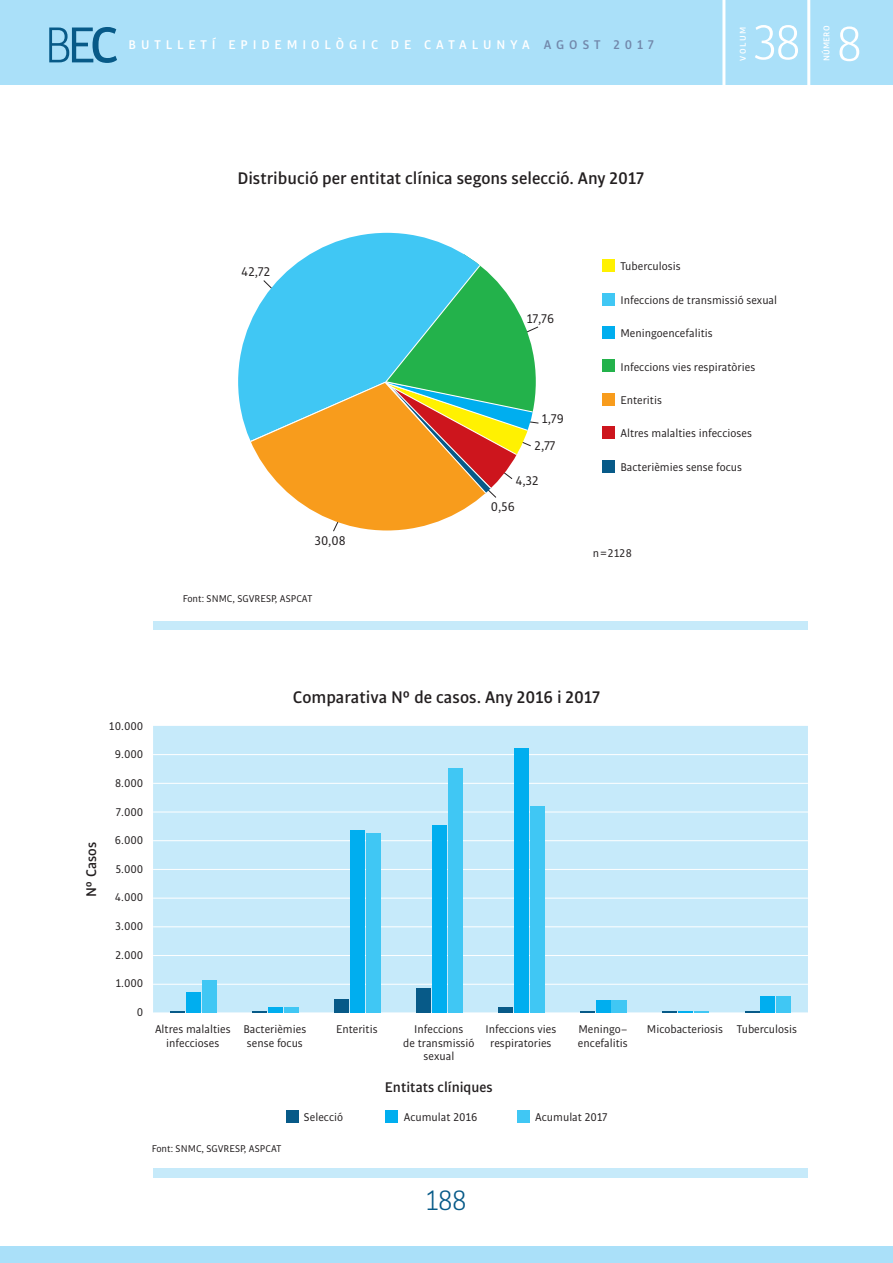
<style>
.page{position:relative;width:893px;height:1263px;background:#fff}
.page>*{position:absolute;margin:0;border:0;box-sizing:border-box;transform-origin:0 0}
.t1{font:300 54px "Bulo";color:#075a88}
.t2{font:300 52.5px "Bulo";color:#fff}
.t3{font:300 30px "Bulo";color:#075a88}
.t4{font:500 18px "Bulo";color:#231f20}
.t5{font:500 15px "Bulo";color:#231f20}
.t6{font:500 13.5px "Bulo";letter-spacing:.365em;color:#fff}
.t7{font:13.5px "Bulo";color:#231f20}
.t8{font:12px/13.5px "Bulo";color:#231f20;text-align:center}
.t9{font:10.5px "Bulo";color:#231f20}
.t10{font:500 9px "Bulo";letter-spacing:.025em;color:#fff}
.s1{font-weight:400}
.s2{font-weight:500}
.s3{color:#7288ab}
</style>
<div class="page">
<div style="left:0;top:0;width:893px;height:85px;background:#aae0f9"></div>
<hr style="left:722px;top:0;width:3px;height:85px;background:#fff">
<hr style="left:807px;top:0;width:3px;height:85px;background:#fff">
<div style="left:0;top:1246px;width:893px;height:17px;background:#aae0f9"></div>
<div style="left:153px;top:621px;width:655px;height:9px;background:#c6eafa"></div>
<div style="left:602px;top:259px;width:13px;height:13px;background:#fff101"></div>
<div style="left:602px;top:326px;width:13px;height:13px;background:#00aeef"></div>
<div style="left:602px;top:360px;width:13px;height:12px;background:#23b24b"></div>
<div style="left:602px;top:393px;width:13px;height:13px;background:#f89c1c"></div>
<div style="left:602px;top:426px;width:13px;height:13px;background:#cd151d"></div>
<div style="left:602px;top:460px;width:13px;height:13px;background:#075a88"></div>
<div style="left:602px;top:293px;width:13px;height:12px;background:#40c7f4"></div>
<div style="left:153px;top:726px;width:655px;height:287px;background:#c6eafa"></div>
<hr style="left:153px;top:754px;width:655px;height:1px;background:#fff">
<hr style="left:153px;top:783px;width:655px;height:1px;background:#fff">
<hr style="left:153px;top:812px;width:655px;height:1px;background:#fff">
<hr style="left:153px;top:840px;width:655px;height:1px;background:#fff">
<hr style="left:153px;top:869px;width:655px;height:1px;background:#fff">
<hr style="left:153px;top:898px;width:655px;height:1px;background:#fff">
<hr style="left:153px;top:926px;width:655px;height:1px;background:#fff">
<hr style="left:153px;top:955px;width:655px;height:1px;background:#fff">
<hr style="left:153px;top:984px;width:655px;height:1px;background:#fff">
<div style="left:153px;top:1168px;width:655px;height:10px;background:#c6eafa"></div>
<svg style="left:170px;top:1011px;width:15px;height:2px"></svg>
<div style="left:186px;top:992px;width:15px;height:21px;background:#00aeef"></div>
<div style="left:202px;top:980px;width:15px;height:33px;background:#40c7f4"></div>
<svg style="left:252px;top:1011px;width:15px;height:2px"></svg>
<div style="left:268px;top:1007px;width:15px;height:6px;background:#00aeef"></div>
<div style="left:284px;top:1007px;width:15px;height:6px;background:#40c7f4"></div>
<div style="left:334px;top:999px;width:15px;height:14px;background:#075a88"></div>
<div style="left:350px;top:830px;width:15px;height:183px;background:#00aeef"></div>
<div style="left:366px;top:833px;width:15px;height:180px;background:#40c7f4"></div>
<div style="left:416px;top:988px;width:15px;height:25px;background:#075a88"></div>
<div style="left:432px;top:825px;width:15px;height:188px;background:#00aeef"></div>
<div style="left:448px;top:768px;width:15px;height:245px;background:#40c7f4"></div>
<div style="left:498px;top:1007px;width:15px;height:6px;background:#075a88"></div>
<div style="left:514px;top:748px;width:15px;height:265px;background:#00aeef"></div>
<div style="left:530px;top:806px;width:14px;height:207px;background:#40c7f4"></div>
<svg style="left:580px;top:1011px;width:15px;height:2px"></svg>
<div style="left:596px;top:1000px;width:15px;height:13px;background:#00aeef"></div>
<div style="left:612px;top:1000px;width:15px;height:13px;background:#40c7f4"></div>
<svg style="left:662px;top:1011px;width:46px;height:2px"></svg>
<svg style="left:745px;top:1011px;width:15px;height:2px"></svg>
<div style="left:760px;top:996px;width:15px;height:17px;background:#00aeef"></div>
<div style="left:776px;top:996px;width:15px;height:17px;background:#40c7f4"></div>
<div style="left:385px;top:1110px;width:13px;height:13px;background:#00aeef"></div>
<div style="left:286px;top:1110px;width:12px;height:13px;background:#075a88"></div>
<div style="left:517px;top:1110px;width:13px;height:13px;background:#40c7f4"></div>
<svg style="left:345px;top:233px;width:84px;height:6px"></svg>
<svg style="left:238px;top:239px;width:301px;height:293px"></svg>
<h1 class="t1" style="left:44px;top:12px;width:76px">B<span class="s1">E</span><span class="s2">C</span></h1>
<p class="t10" style="left:737px;top:61px;width:36px;rotate:-90deg">VOLUM</p>
<h2 class="t2" style="left:753px;top:10px;width:49px">38</h2>
<p class="t10" style="left:821px;top:61px;width:37px;rotate:-90deg">NÚMERO</p>
<h2 class="t2" style="left:836px;top:12px;width:28px">8</h2>
<p class="t6" style="left:129px;top:36px;width:527px">BUTLLETÍ EPIDEMIOLÒGIC DE CATALUNYA <span class="s3">AGOST 2017</span></p>
<h3 class="t4" style="left:237px;top:166px;width:408px">Distribució per entitat clínica segons selecció. Any 2017</h3>
<p class="t7" style="left:241px;top:263px;width:31px">42,72</p>
<p class="t7" style="left:315px;top:532px;width:33px">30,08</p>
<p class="t9" style="left:183px;top:592px;width:131px">Font: SNMC, SGVRESP, ASPCAT</p>
<p class="t7" style="left:527px;top:310px;width:29px">17,76</p>
<p class="t7" style="left:542px;top:410px;width:23px">1,79</p>
<p class="t7" style="left:534px;top:437px;width:22px">2,77</p>
<p class="t7" style="left:516px;top:472px;width:25px">4,32</p>
<p class="t7" style="left:491px;top:498px;width:25px">0,56</p>
<p class="t8" style="left:620px;top:259px;width:62px">Tuberculosis</p>
<p class="t8" style="left:620px;top:293px;width:158px">Infeccions de transmissió sexual</p>
<p class="t8" style="left:620px;top:326px;width:94px">Meningoencefalitis</p>
<p class="t8" style="left:620px;top:360px;width:136px">Infeccions vies respiratòries</p>
<p class="t8" style="left:620px;top:393px;width:43px">Enteritis</p>
<p class="t8" style="left:620px;top:426px;width:133px">Altres malalties infeccioses</p>
<p class="t8" style="left:620px;top:460px;width:123px">Bacterièmies sense focus</p>
<p class="t8" style="left:593px;top:546px;width:40px">n=2128</p>
<p class="t5" style="left:82px;top:897px;width:56px;rotate:-90deg">Nº Casos</p>
<p class="t8" style="left:109px;top:719px;width:36px">10.000</p>
<p class="t8" style="left:115px;top:747px;width:30px">9.000</p>
<p class="t8" style="left:115px;top:776px;width:30px">8.000</p>
<p class="t8" style="left:116px;top:805px;width:29px">7.000</p>
<p class="t8" style="left:115px;top:833px;width:30px">6.000</p>
<p class="t8" style="left:116px;top:862px;width:29px">5.000</p>
<p class="t8" style="left:115px;top:890px;width:30px">4.000</p>
<p class="t8" style="left:116px;top:919px;width:29px">3.000</p>
<p class="t8" style="left:115px;top:948px;width:30px">2.000</p>
<p class="t8" style="left:116px;top:976px;width:29px">1.000</p>
<p class="t8" style="left:137px;top:1005px;width:8px">0</p>
<h3 class="t4" style="left:293px;top:685px;width:309px">Comparativa Nº de casos. Any 2016 i 2017</h3>
<p class="t8" style="left:155px;top:1022px;width:77px">Altres malalties infeccioses</p>
<p class="t8" style="left:243px;top:1022px;width:64px;text-align:left">Bacterièmies sense focus</p>
<p class="t8" style="left:336px;top:1022px;width:43px">Enteritis</p>
<p class="t8" style="left:403px;top:1022px;width:73px">Infeccions<br>de transmissió sexual</p>
<p class="t8" style="left:485px;top:1022px;width:72px">Infeccions vies respiratories</p>
<p class="t8" style="left:578px;top:1022px;width:51px;text-align:left">Meningo– encefalitis</p>
<p class="t8" style="left:647px;top:1022px;width:152px">Micobacteriosis Tuberculosis</p>
<p class="t5" style="left:385px;top:1077px;width:109px">Entitats clíniques</p>
<p class="t9" style="left:152px;top:1142px;width:131px">Font: SNMC, SGVRESP, ASPCAT</p>
<p class="t8" style="left:304px;top:1110px;width:41px">Selecció</p>
<p class="t8" style="left:404px;top:1110px;width:75px">Acumulat 2016</p>
<p class="t8" style="left:535px;top:1110px;width:74px">Acumulat 2017</p>
<h3 class="t3" style="left:426px;top:1182px;width:43px">188</h3>
</div>
